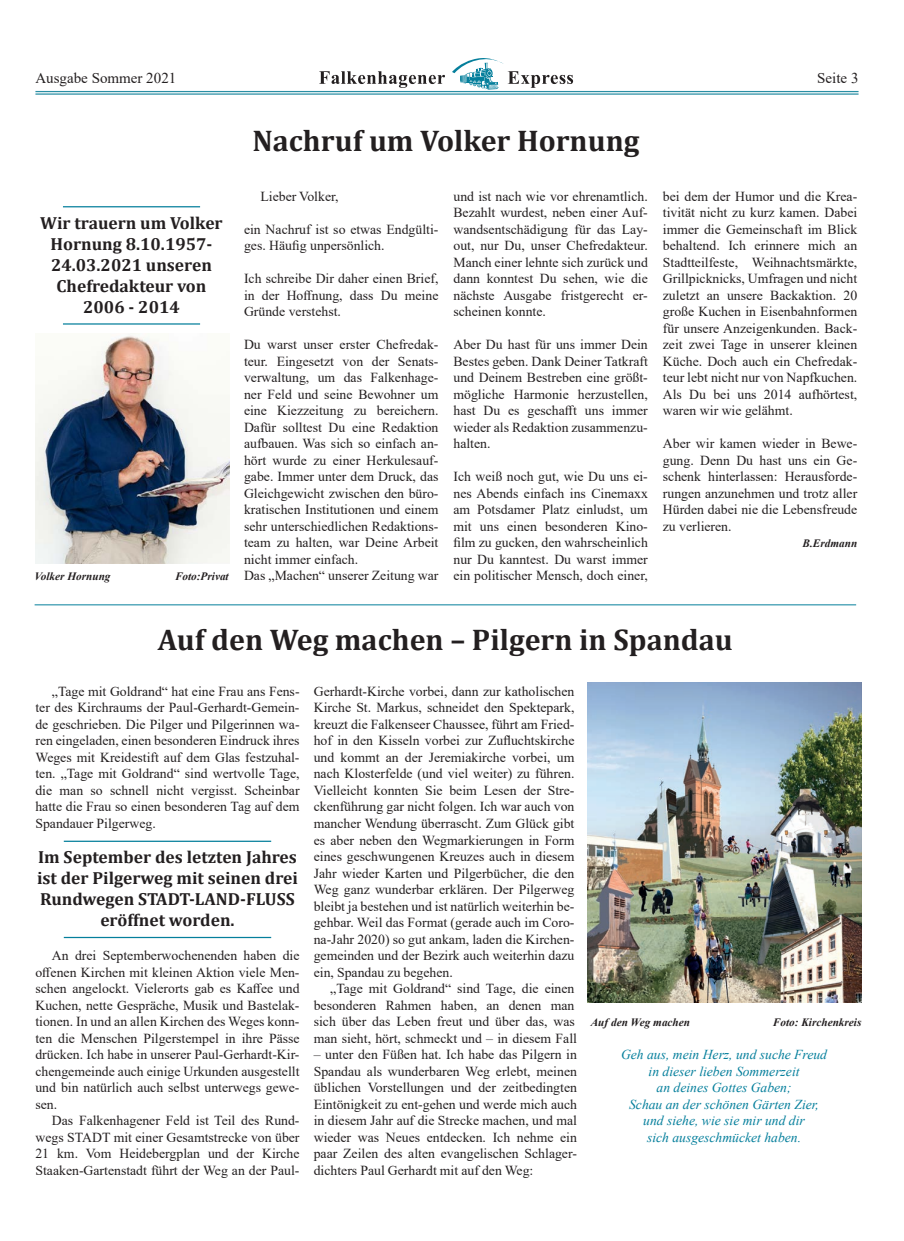
<style>
.page{position:relative;width:904px;height:1241px;background:#fff}
.page>*{position:absolute;margin:0;border:0;box-sizing:border-box;transform-origin:0 0}
.t1{font:700 30px "Cambria";color:#231f20}
.t2{font:700 17.5px/21px "Cambria";color:#231f20;text-align:center}
.t3{font:15px "Times New Roman";color:#231f20}
.t4{font:13.75px/16.5px "Times New Roman";color:#231f20;text-align:justify}
.t5{font:italic 13.62px/16.5px "Times New Roman";color:#057f9c;text-align:center}
.t6{font:italic 700 11.25px "Times New Roman";color:#231f20}
</style>
<div class="page">
<hr style="left:35px;top:91px;width:823px;height:1px;background:#2a8fa4">
<hr style="left:35px;top:93px;width:823px;height:2px;background:#2a8fa4">
<svg style="left:319px;top:71px;width:126px;height:17px"></svg>
<svg style="left:452px;top:58px;width:121px;height:32px"></svg>
<hr style="left:64px;top:840px;width:207px;height:1px;background:#057f9c">
<hr style="left:64px;top:936px;width:207px;height:1px;background:#057f9c">
<hr style="left:63px;top:206px;width:137px;height:1px;background:#057f9c">
<hr style="left:63px;top:323px;width:137px;height:1px;background:#057f9c">
<img style="left:35px;top:335px;width:195px;height:228px">
<img style="left:587px;top:682px;width:274px;height:320px">
<hr style="left:35px;top:604px;width:821px;height:1px;background:#057f9c">
<p class="t3" style="left:35px;top:68px;width:142px">Ausgabe Sommer 2021</p>
<p class="t3" style="left:817px;top:68px;width:43px">Seite 3</p>
<p class="t2" style="left:40px;top:211px;width:184px">Wir trauern um Volker<br>Hornung 8.10.1957-<br>24.03.2021 unseren<br>Chefredakteur von<br>2006 - 2014</p>
<p class="t6" style="left:35px;top:568px;width:77px">Volker Hornung</p>
<p class="t6" style="left:175px;top:568px;width:55px">Foto:Privat</p>
<h1 class="t1" style="left:252px;top:119px;width:388px">Nachruf um Volker Hornung</h1>
<p class="t4" style="left:260px;top:187px;width:80px">Lieber Volker,</p>
<p class="t4" style="left:244px;top:220px;width:196px">ein Nachruf ist so etwas Endgülti&shy;ges. Häufig unpersönlich.</p>
<p class="t4" style="left:244px;top:270px;width:196px">Ich schreibe Dir daher einen Brief, in der Hoffnung, dass Du meine Gründe verstehst.</p>
<p class="t4" style="left:244px;top:336px;width:196px;text-align:left">Du warst unser erster Chefredak&shy;teur. Eingesetzt von der Senats&shy;verwaltung, um das Falkenhage&shy;ner Feld und seine Bewohner um eine Kiezzeitung zu bereichern.<br>Dafür solltest Du eine Redaktion aufbauen. Was sich so einfach an&shy;hört wurde zu einer Herkulesauf&shy;gabe. Immer unter dem Druck, das<br>Gleichgewicht zwischen den büro&shy;kratischen Institutionen und einem sehr unterschiedlichen Redaktions&shy;team zu halten, war Deine Arbeit nicht immer einfach.<br>Das „Machen“ unserer Zeitung war</p>
<p class="t4" style="left:453px;top:187px;width:196px">und ist nach wie vor ehrenamtlich.<br>Bezahlt wurdest, neben einer Auf&shy;wandsentschädigung für das Lay&shy;out, nur Du, unser Chefredakteur.<br>Manch einer lehnte sich zurück und dann konntest Du sehen, wie die nächste Ausgabe fristgerecht er&shy;scheinen konnte.</p>
<p class="t4" style="left:453px;top:336px;width:196px">Aber Du hast für uns immer Dein Bestes geben. Dank Deiner Tatkraft und Deinem Bestreben eine größt&shy;mögliche Harmonie herzustellen, hast Du es geschafft uns immer wieder als Redaktion zusammenzu&shy;halten.</p>
<p class="t4" style="left:453px;top:468px;width:196px">Ich weiß noch gut, wie Du uns ei&shy;nes Abends einfach ins Cinemaxx am Potsdamer Platz einludst, um mit uns einen besonderen Kino&shy;film zu gucken, den wahrscheinlich nur Du kanntest. Du warst immer ein politischer Mensch, doch einer,</p>
<p class="t4" style="left:663px;top:187px;width:196px">bei dem der Humor und die Krea&shy;tivität nicht zu kurz kamen. Dabei immer die Gemeinschaft im Blick behaltend. Ich erinnere mich an Stadtteilfeste, Weihnachtsmärkte, Grillpicknicks, Umfragen und nicht zuletzt an unsere Backaktion. 20 große Kuchen in Eisenbahnformen für unsere Anzeigenkunden. Back&shy;zeit zwei Tage in unserer kleinen Küche. Doch auch ein Chefredak&shy;teur lebt nicht nur von Napfkuchen.<br>Als Du bei uns 2014 aufhörtest, waren wir wie gelähmt.</p>
<p class="t4" style="left:663px;top:435px;width:196px">Aber wir kamen wieder in Bewe&shy;gung. Denn Du hast uns ein Ge&shy;schenk hinterlassen: Herausforde&shy;rungen anzunehmen und trotz aller Hürden dabei nie die Lebensfreude zu verlieren.</p>
<p class="t6" style="left:802px;top:535px;width:56px">B.Erdmann</p>
<h1 class="t1" style="left:158px;top:618px;width:576px">Auf den Weg machen – Pilgern in Spandau</h1>
<p class="t4" style="left:35px;top:682px;width:266px;text-indent:17px">„Tage mit Goldrand“ hat eine Frau ans Fens&shy;ter des Kirchraums der Paul-Gerhardt-Gemein&shy;de geschrieben. Die Pilger und Pilgerinnen wa&shy;ren eingeladen, einen besonderen Eindruck ihres Weges mit Kreidestift auf dem Glas festzuhal&shy;ten. „Tage mit Goldrand“ sind wertvolle Tage, die man so schnell nicht vergisst. Scheinbar hatte die Frau so einen besonderen Tag auf dem Spandauer Pilgerweg.</p>
<p class="t2" style="left:37px;top:846px;width:262px">Im September des letzten Jahres ist der Pilgerweg mit seinen drei<br>Rundwegen STADT-LAND-FLUSS eröffnet worden.</p>
<p class="t4" style="left:35px;top:946px;width:266px;text-indent:17px">An drei Septemberwochenenden haben die offenen Kirchen mit kleinen Aktion viele Men&shy;schen angelockt. Vielerorts gab es Kaffee und Kuchen, nette Gespräche, Musik und Bastelak&shy;tionen. In und an allen Kirchen des Weges konn&shy;ten die Menschen Pilgerstempel in ihre Pässe drücken. Ich habe in unserer Paul-Gerhardt-Kir&shy;chengemeinde auch einige Urkunden ausgestellt und bin natürlich auch selbst unterwegs gewe&shy;sen.</p>
<p class="t4" style="left:35px;top:1111px;width:265px;text-indent:17px">Das Falkenhagener Feld ist Teil des Rund&shy;wegs STADT mit einer Gesamtstrecke von über 21 km. Vom Heidebergplan und der Kirche Staaken-Gartenstadt führt der Weg an der Paul-</p>
<p class="t4" style="left:314px;top:682px;width:262px">Gerhardt-Kirche vorbei, dann zur katholischen Kirche St. Markus, schneidet den Spektepark, kreuzt die Falkenseer Chaussee, führt am Fried&shy;hof in den Kisseln vorbei zur Zufluchtskirche und kommt an der Jeremiakirche vorbei, um nach Klosterfelde (und viel weiter) zu führen.<br>Vielleicht konnten Sie beim Lesen der Stre&shy;ckenführung gar nicht folgen. Ich war auch von mancher Wendung überrascht. Zum Glück gibt es aber neben den Wegmarkierungen in Form eines geschwungenen Kreuzes auch in diesem Jahr wieder Karten und Pilgerbücher, die den Weg ganz wunderbar erklären. Der Pilgerweg bleibt ja bestehen und ist natürlich weiterhin be&shy;gehbar. Weil das Format (gerade auch im Coro&shy;na-Jahr 2020) so gut ankam, laden die Kirchen&shy;gemeinden und der Bezirk auch weiterhin dazu ein, Spandau zu begehen.</p>
<p class="t4" style="left:314px;top:979px;width:265px;text-align:left;text-indent:17px">„Tage mit Goldrand“ sind Tage, die einen besonderen Rahmen haben, an denen man sich über das Leben freut und über das, was man sieht, hört, schmeckt und – in diesem Fall</p>
<p class="t4" style="left:314px;top:1045px;width:265px">– unter den Füßen hat. Ich habe das Pilgern in Spandau als wunderbaren Weg erlebt, meinen üblichen Vorstellungen und der zeitbedingten Eintönigkeit zu ent-gehen und werde mich auch in diesem Jahr auf die Strecke machen, und mal wieder was Neues entdecken. Ich nehme ein paar Zeilen des alten evangelischen Schlager&shy;dichters Paul Gerhardt mit auf den Weg:</p>
<p class="t5" style="left:621px;top:1045px;width:207px">Geh aus, mein Herz, und suche Freud in dieser lieben Sommerzeit<br>an deines Gottes Gaben;<br>Schau an der schönen Gärten Zier, und siehe, wie sie mir und dir<br>sich ausgeschmücket haben.</p>
<p class="t6" style="left:591px;top:1014px;width:101px">Auf den Weg machen</p>
<p class="t6" style="left:773px;top:1014px;width:90px">Foto: Kirchenkreis</p>
</div>
